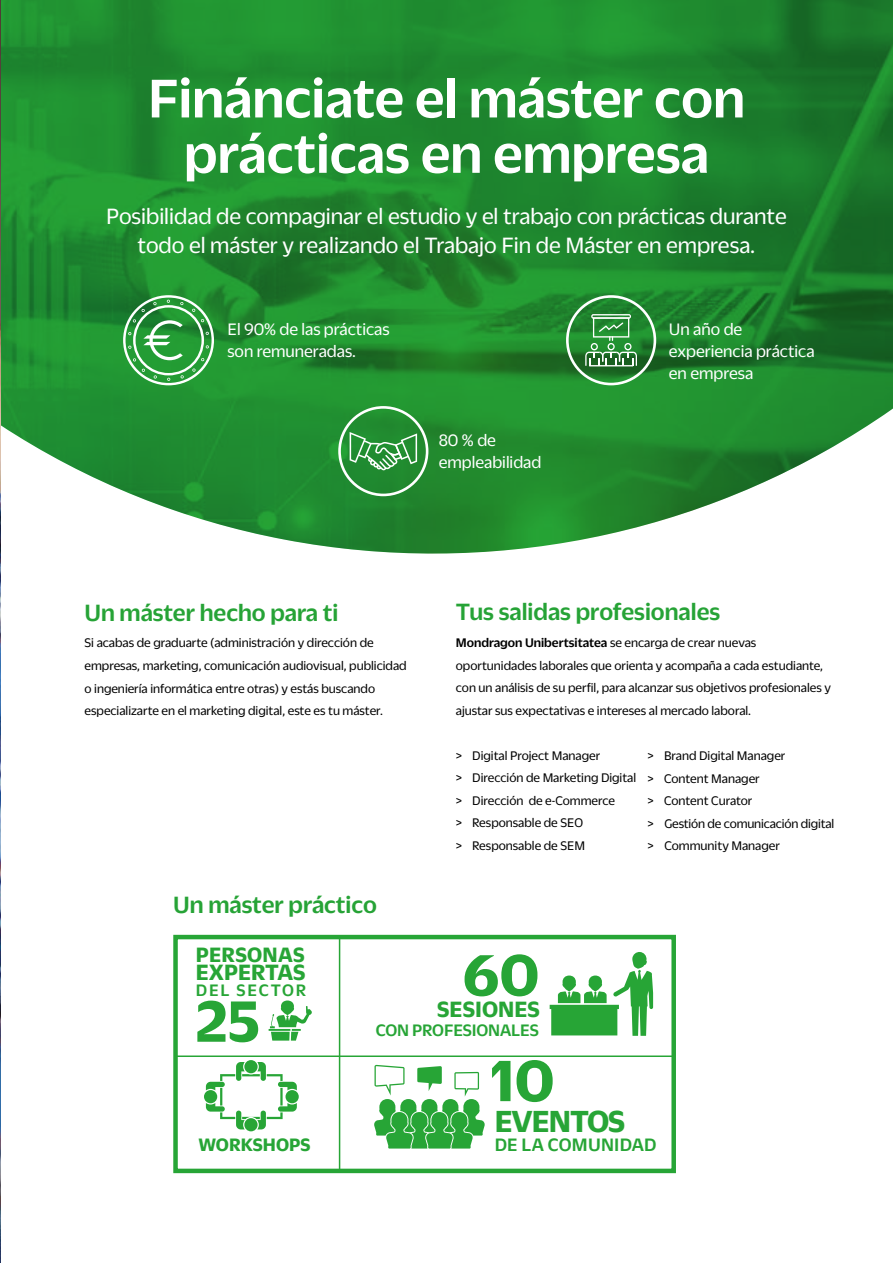
<style>
.page{position:relative;width:893px;height:1263px;background:#fff}
.page>*{position:absolute;margin:0;border:0;box-sizing:border-box;transform-origin:0 0}
.t1{font:700 63px "Duplicate Sans";color:#27a536}
.t2{font:500 58.95px/55.3px "Duplicate Sans";color:#fff;text-align:center}
.t3{font:700 33px "Duplicate Sans";letter-spacing:-.03em;color:#27a536}
.t4{font:500 25.5px "Duplicate Sans";color:#26a336}
.t5{font:24px/28.8px "Duplicate Sans";color:#fff;text-align:center}
.t6{font:700 24px "Duplicate Sans";color:#27a536}
.t7{font:700 22.5px "Duplicate Sans";letter-spacing:.01em;color:#27a536}
.t8{font:500 19.5px "Duplicate Sans";letter-spacing:.01em;color:#27a536}
.t9{font:700 19.5px "Duplicate Sans";color:#27a536}
.t10{font:18px/21.6px "Duplicate Sans";color:#fff}
.t11{font:500 18px "Duplicate Sans";letter-spacing:-.01em;color:#27a536}
.t12{font:500 18px "Duplicate Sans";letter-spacing:.1em;color:#27a536}
.t13{font:13.5px/22.5px "Duplicate Sans";color:#000}
.s1{font-weight:500}
</style>
<div class="page">
<svg style="left:1px;top:0;width:892px;height:554px;background:#319340"></svg>
<img style="left:0;top:0;width:1px;height:1263px">
<svg style="left:123px;top:295px;width:91px;height:90px;background:#4ea95b"></svg>
<svg style="left:585px;top:314px;width:52px;height:52px;background:#529f5c"></svg>
<div style="left:566px;top:295px;width:90px;height:90px;border:3px solid #fff;border-radius:50%"></div>
<svg style="left:350px;top:432px;width:67px;height:38px;background:#50a55c"></svg>
<div style="left:338px;top:406px;width:90px;height:90px;border:3px solid #fff;border-radius:50%"></div>
<hr style="left:269px;top:1029px;width:21px;height:2px;background:#27a536">
<svg style="left:270px;top:1000px;width:42px;height:40px"></svg>
<svg style="left:374px;top:1065px;width:111px;height:83px"></svg>
<svg style="left:550px;top:952px;width:103px;height:84px"></svg>
<svg style="left:204px;top:1090px;width:13px;height:13px"></svg>
<svg style="left:244px;top:1060px;width:14px;height:13px"></svg>
<div style="left:244px;top:1118px;width:14px;height:13px;background:#27a536;border-radius:50%"></div>
<svg style="left:206px;top:1062px;width:91px;height:67px"></svg>
<div style="left:286px;top:1090px;width:13px;height:13px;background:#27a536;border-radius:50%"></div>
<div style="left:173px;top:935px;width:503px;height:238px;border:4px solid #27a536"></div>
<hr style="left:339px;top:937px;width:1px;height:234px;background:#27a536">
<hr style="left:175px;top:1055px;width:500px;height:2px;background:#27a536">
<h2 class="t2" style="left:148px;top:66px;width:599px">Finánciate el máster con prácticas en empresa</h2>
<h3 class="t5" style="left:106px;top:201px;width:682px">Posibilidad de compaginar el estudio y el trabajo con prácticas durante todo el máster y realizando el Trabajo Fin de Máster en empresa.</h3>
<h3 class="t10" style="left:227px;top:317px;width:164px">El 90% de las prácticas son remuneradas.</h3>
<h3 class="t10" style="left:669px;top:318px;width:147px">Un año de experiencia práctica en empresa</h3>
<h3 class="t10" style="left:439px;top:429px;width:104px">80 % de empleabilidad</h3>
<h3 class="t4" style="left:85px;top:596px;width:255px">Un máster hecho para ti</h3>
<p class="t13" style="left:85px;top:631px;width:324px">Si acabas de graduarte (administración y dirección de empresas, marketing, comunicación audiovisual, publicidad o ingeniería informática entre otras) y estás buscando especializarte en el marketing digital, este es tu máster.</p>
<h3 class="t4" style="left:173px;top:888px;width:205px">Un máster práctico</h3>
<h3 class="t4" style="left:456px;top:595px;width:266px">Tus salidas profesionales</h3>
<p class="t13" style="left:456px;top:631px;width:377px"><span class="s1">Mondragon Unibertsitatea</span> se encarga de crear nuevas oportunidades laborales que orienta y acompaña a cada estudiante, con un análisis de su perfil, para alcanzar sus objetivos profesionales y ajustar sus expectativas e intereses al mercado laboral.</p>
<p class="t13" style="left:456px;top:743px;width:182px">&gt; Digital Project Manager<br>&gt; Dirección de Marketing Digital &gt; Dirección de e-Commerce<br>&gt; Responsable de SEO<br>&gt; Responsable de SEM</p>
<p class="t13" style="left:648px;top:743px;width:188px">&gt; Brand Digital Manager<br>&gt; Content Manager<br>&gt; Content Curator<br>&gt; Gestión de comunicación digital &gt; Community Manager</p>
<h3 class="t7" style="left:196px;top:939px;width:110px">PERSONAS</h3>
<h3 class="t6" style="left:196px;top:955px;width:111px">EXPERTAS</h3>
<h3 class="t12" style="left:196px;top:978px;width:112px">DEL SECTOR</h3>
<h1 class="t1" style="left:196px;top:978px;width:66px">25</h1>
<h3 class="t9" style="left:199px;top:1131px;width:114px">WORKSHOPS</h3>
<h1 class="t1" style="left:463px;top:932px;width:78px">60</h1>
<h3 class="t6" style="left:437px;top:993px;width:104px">SESIONES</h3>
<h3 class="t11" style="left:376px;top:1018px;width:165px">CON PROFESIONALES</h3>
<h1 class="t1" style="left:490px;top:1038px;width:66px">10</h1>
<h3 class="t3" style="left:495px;top:1098px;width:132px">EVENTOS</h3>
<h3 class="t8" style="left:495px;top:1132px;width:163px">DE LA COMUNIDAD</h3>
</div>
